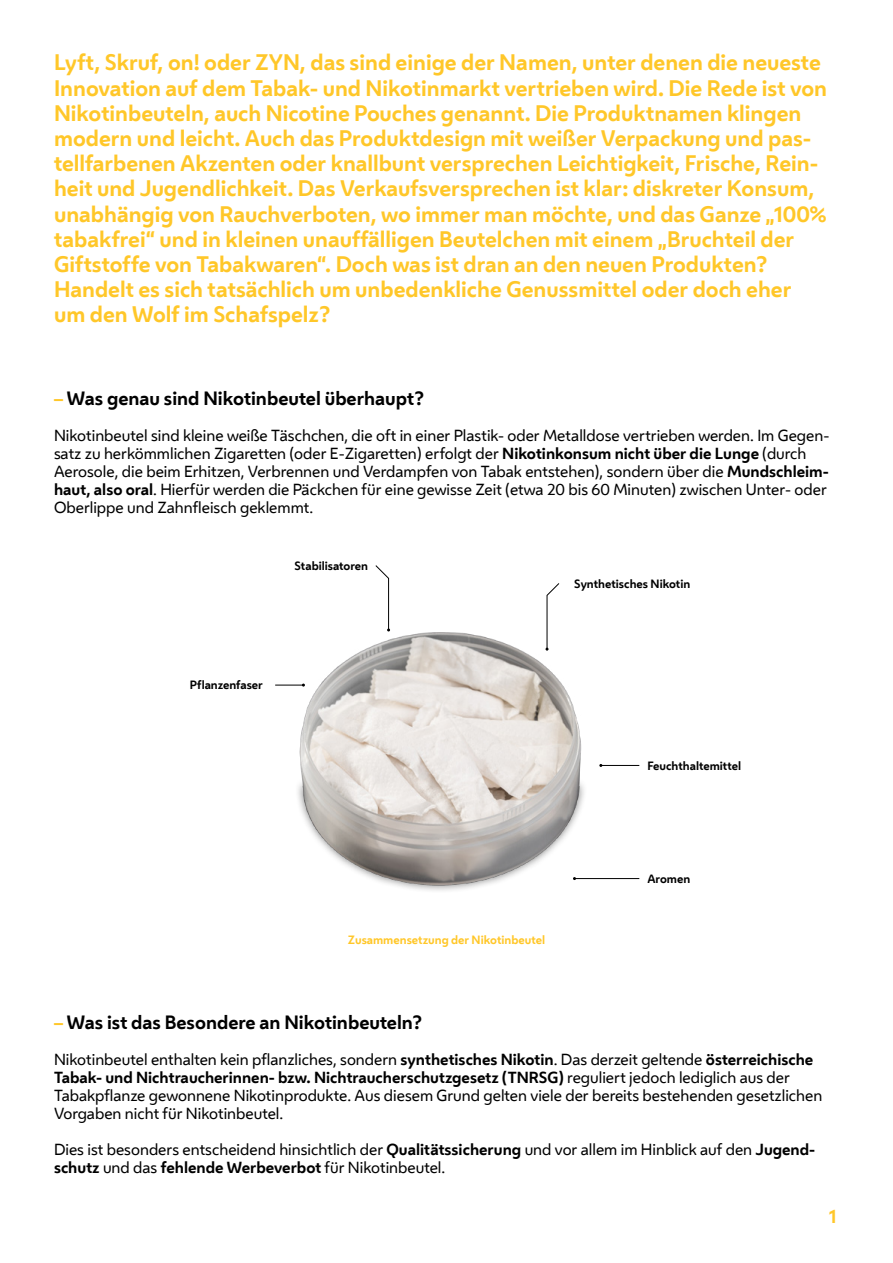
<style>
.page{position:relative;width:893px;height:1263px;background:#fff}
.page>*{position:absolute;margin:0;border:0;box-sizing:border-box;transform-origin:0 0}
.t1{font:700 21px/25.2px "Wiener Melange";color:#ffc729}
.t2{font:700 18px "Wiener Melange";color:#000}
.t3{font:700 18px "Wiener Melange";color:#ffc729}
.t4{font:15px/18px "Wiener Melange";color:#000}
.t5{font:700 11.25px "Wiener Melange";color:#000}
.t6{font:700 11.25px "Wiener Melange";color:#ffc729}
.s1{color:#ffc729}
.s2{font-weight:700}
</style>
<div class="page">
<svg style="left:546px;top:583px;width:14px;height:42px"></svg>
<svg style="left:375px;top:565px;width:15px;height:60px"></svg>
<svg style="left:275px;top:684px;width:15px;height:2px"></svg>
<hr style="left:601px;top:765px;width:38px;height:1px;background:#000">
<hr style="left:574px;top:878px;width:65px;height:1px;background:#000">
<img style="left:290px;top:625px;width:300px;height:266px">
<p class="t1" style="left:54px;top:50px;width:775px">Lyft, Skruf, on! oder ZYN, das sind einige der Namen, unter denen die neueste Innovation auf dem Tabak- und Nikotinmarkt vertrieben wird. Die Rede ist von Nikotinbeuteln, auch Nicotine Pouches genannt. Die Produktnamen klingen modern und leicht. Auch das Produktdesign mit weißer Verpackung und pas&shy;tellfarbenen Akzenten oder knallbunt versprechen Leichtigkeit, Frische, Rein&shy;heit und Jugendlichkeit. Das Verkaufsversprechen ist klar: diskreter Konsum, unabhängig von Rauchverboten, wo immer man möchte, und das Ganze „100% tabakfrei“ und in kleinen unauffälligen Beutelchen mit einem „Bruchteil der Giftstoffe von Tabakwaren“. Doch was ist dran an den neuen Produkten?<br>Handelt es sich tatsächlich um unbedenkliche Genussmittel oder doch eher um den Wolf im Schafspelz?</p>
<p class="t2" style="left:54px;top:386px;width:372px"><span class="s1">–</span> Was genau sind Nikotinbeutel überhaupt?</p>
<p class="t4" style="left:54px;top:427px;width:777px">Nikotinbeutel sind kleine weiße Täschchen, die oft in einer Plastik- oder Metalldose vertrieben werden. Im Gegen&shy;satz zu herkömmlichen Zigaretten (oder E-Zigaretten) erfolgt der <span class="s2">Nikotinkonsum nicht über die Lunge</span> (durch Aerosole, die beim Erhitzen, Verbrennen und Verdampfen von Tabak entstehen), sondern über die <span class="s2">Mundschleim&shy;haut, also oral</span>. Hierfür werden die Päckchen für eine gewisse Zeit (etwa 20 bis 60 Minuten) zwischen Unter- oder Oberlippe und Zahnfleisch geklemmt.</p>
<p class="t5" style="left:294px;top:558px;width:75px">Stabilisatoren</p>
<p class="t5" style="left:190px;top:678px;width:75px">Pflanzenfaser</p>
<p class="t5" style="left:574px;top:576px;width:118px">Synthetisches Nikotin</p>
<p class="t5" style="left:647px;top:758px;width:95px">Feuchthaltemittel</p>
<p class="t6" style="left:348px;top:932px;width:199px">Zusammensetzung der Nikotinbeutel</p>
<p class="t5" style="left:647px;top:871px;width:44px">Aromen</p>
<p class="t2" style="left:54px;top:1010px;width:370px"><span class="s1">–</span> Was ist das Besondere an Nikotinbeuteln?</p>
<p class="t4" style="left:54px;top:1050px;width:770px">Nikotinbeutel enthalten kein pflanzliches, sondern <span class="s2">synthetisches Nikotin</span>. Das derzeit geltende <span class="s2">österreichische Tabak- und Nichtraucherinnen- bzw. Nichtraucherschutzgesetz (TNRSG)</span> reguliert jedoch lediglich aus der Tabakpflanze gewonnene Nikotinprodukte. Aus diesem Grund gelten viele der bereits bestehenden gesetzlichen Vorgaben nicht für Nikotinbeutel.</p>
<p class="t4" style="left:54px;top:1140px;width:763px">Dies ist besonders entscheidend hinsichtlich der <span class="s2">Qualitätssicherung</span> und vor allem im Hinblick auf den <span class="s2">Jugend&shy;schutz</span> und das <span class="s2">fehlende Werbeverbot</span> für Nikotinbeutel.</p>
<p class="t3" style="left:828px;top:1204px;width:9px">1</p>
</div>
